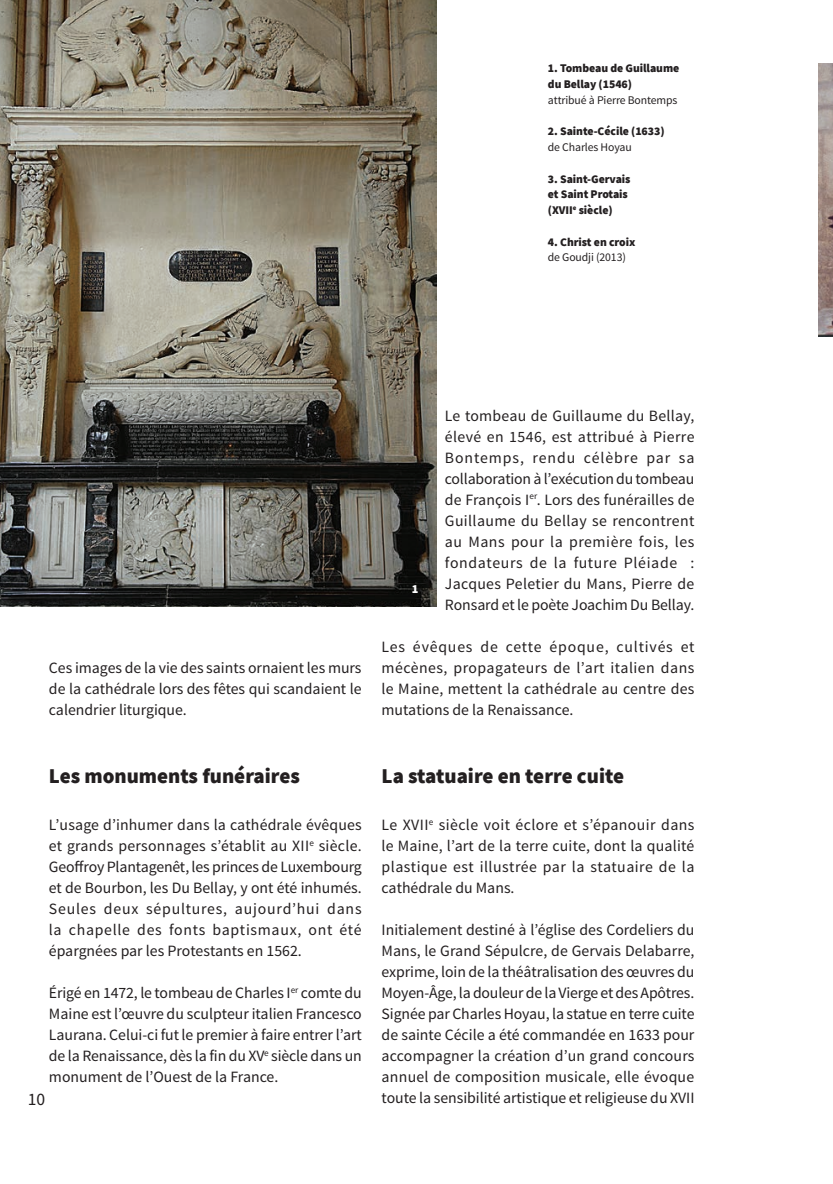
<style>
.page{position:relative;width:833px;height:1184px;background:#fff}
.page>*{position:absolute;margin:0;border:0;box-sizing:border-box;transform-origin:0 0}
.t1{font:900 21px "Source Sans Pro";color:#231f20}
.t2{font:17.5px "Source Sans Pro";color:#231f20}
.t3{font:15.75px/21px "Source Sans Pro";color:#231f20;text-align:justify}
.t4{font:900 12.25px "Source Sans Pro";color:#fff}
.t5{font:900 11.72px/15.8px "Source Sans Pro";letter-spacing:-.005em;color:#231f20}
.t6{font:11.72px "Source Sans Pro";letter-spacing:-.01em;color:#231f20}
</style>
<div class="page">
<img style="left:818px;top:64px;width:14px;height:272px">
<img style="left:0;top:0;width:436px;height:607px">
<p class="t5" style="left:547px;top:60px;width:133px">1. Tombeau de Guillaume du Bellay (1546)</p>
<p class="t6" style="left:547px;top:93px;width:131px">attribué à Pierre Bontemps</p>
<p class="t5" style="left:547px;top:123px;width:118px">2. Sainte-Cécile (1633)</p>
<p class="t6" style="left:547px;top:140px;width:85px">de Charles Hoyau</p>
<p class="t5" style="left:547px;top:171px;width:84px">3. Saint-Gervais et Saint Protais (XVII<sup>e</sup> siècle)</p>
<p class="t5" style="left:547px;top:234px;width:89px">4. Christ en croix</p>
<p class="t6" style="left:547px;top:250px;width:79px">de Goudji (2013)</p>
<p class="t3" style="left:49px;top:657px;width:314px">Ces images de la vie des saints ornaient les murs de la cathédrale lors des fêtes qui scandaient le calendrier liturgique.</p>
<h1 class="t1" style="left:49px;top:761px;width:252px">Les monuments funéraires</h1>
<p class="t3" style="left:49px;top:815px;width:314px">L’usage d’inhumer dans la cathédrale évêques et grands personnages s’établit au XII<sup>e</sup> siècle.<br>Geoffroy Plantagenêt, les princes de Luxembourg et de Bourbon, les Du Bellay, y ont été inhumés.<br>Seules deux sépultures, aujourd’hui dans la chapelle des fonts baptismaux, ont été épargnées par les Protestants en 1562.</p>
<p class="t3" style="left:49px;top:983px;width:314px">Érigé en 1472, le tombeau de Charles I<sup>er</sup> comte du Maine est l’œuvre du sculpteur italien Francesco Laurana. Celui-ci fut le premier à faire entrer l’art de la Renaissance, dès la fin du XV<sup>e</sup> siècle dans un monument de l’Ouest de la France.</p>
<p class="t2" style="left:28px;top:1089px;width:19px">10</p>
<p class="t3" style="left:445px;top:405px;width:251px">Le tombeau de Guillaume du Bellay, élevé en 1546, est attribué à Pierre Bontemps, rendu célèbre par sa collaboration à l’exécution du tombeau de François I<sup>er</sup>. Lors des funérailles de Guillaume du Bellay se rencontrent au Mans pour la première fois, les fondateurs de la future Pléiade :<br>Jacques Peletier du Mans, Pierre de Ronsard et le poète Joachim Du Bellay.</p>
<p class="t3" style="left:381px;top:636px;width:314px">Les évêques de cette époque, cultivés et mécènes, propagateurs de l’art italien dans le Maine, mettent la cathédrale au centre des mutations de la Renaissance.</p>
<p class="t4" style="left:411px;top:581px;width:8px">1</p>
<h1 class="t1" style="left:381px;top:761px;width:244px">La statuaire en terre cuite</h1>
<p class="t3" style="left:381px;top:815px;width:314px">Le XVII<sup>e</sup> siècle voit éclore et s’épanouir dans le Maine, l’art de la terre cuite, dont la qualité plastique est illustrée par la statuaire de la cathédrale du Mans.</p>
<p class="t3" style="left:381px;top:920px;width:314px">Initialement destiné à l’église des Cordeliers du Mans, le Grand Sépulcre, de Gervais Delabarre, exprime, loin de la théâtralisation des œuvres du Moyen-Âge, la douleur de la Vierge et des Apôtres.<br>Signée par Charles Hoyau, la statue en terre cuite de sainte Cécile a été commandée en 1633 pour accompagner la création d’un grand concours annuel de composition musicale, elle évoque toute la sensibilité artistique et religieuse du XVII</p>
</div>
